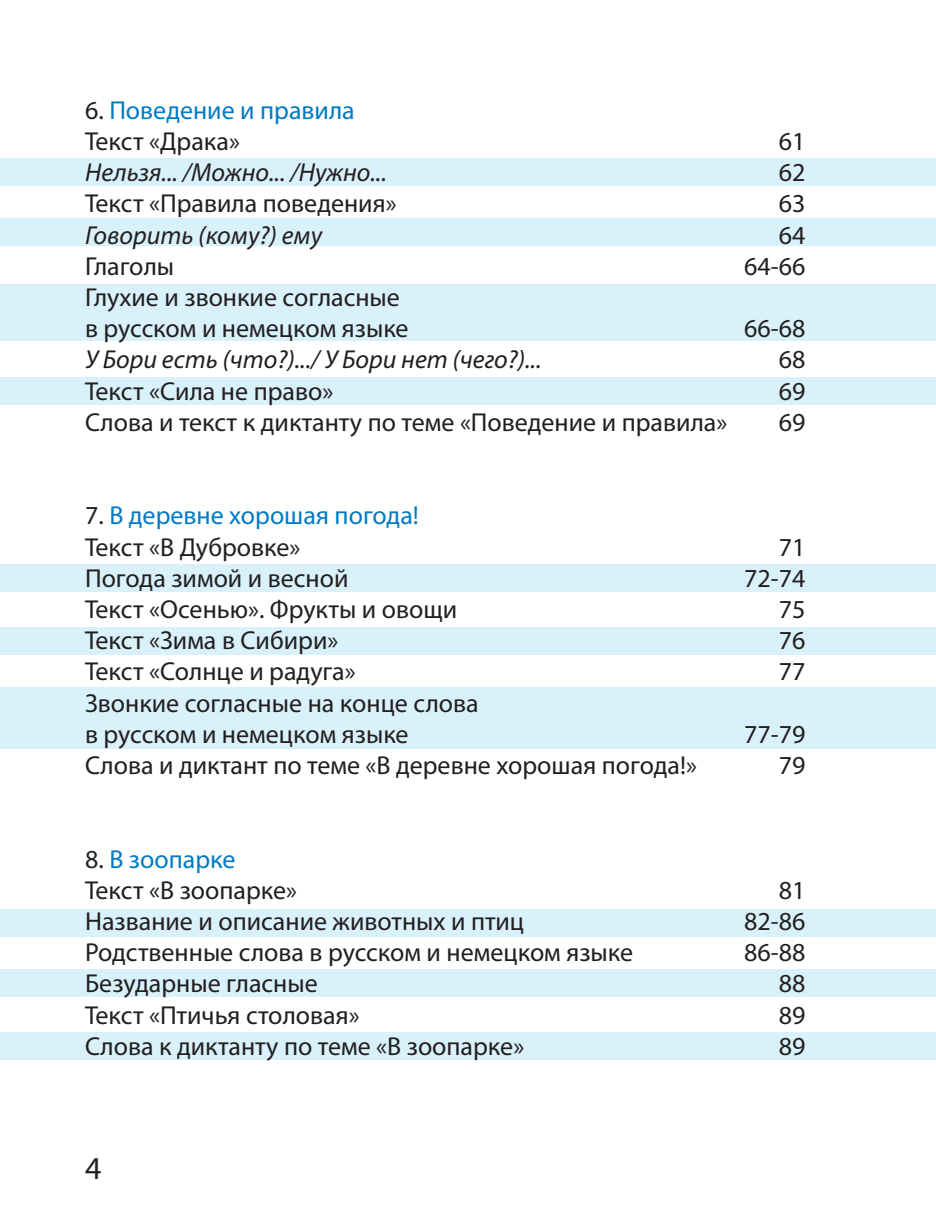
<style>
.page{position:relative;width:936px;height:1219px;background:#fff}
.page>*{position:absolute;margin:0;border:0;box-sizing:border-box;transform-origin:0 0}
.t1{font:32px "Myriad Pro";color:#231f20}
.t2{font:26px/31.2px "Myriad Pro";color:#231f20}
.t3{font:italic 26px "Myriad Pro";color:#231f20}
.t4{font:26px "Myriad Pro";color:#007bc3}
.s1{color:#231f20}
</style>
<div class="page">
<div style="left:0;top:158px;width:935px;height:28px;background:#d9f1fb"></div>
<div style="left:0;top:218px;width:935px;height:28px;background:#d9f1fb"></div>
<div style="left:0;top:377px;width:935px;height:28px;background:#d9f1fb"></div>
<div style="left:0;top:564px;width:935px;height:28px;background:#d9f1fb"></div>
<div style="left:0;top:687px;width:935px;height:61px;background:#d9f1fb"></div>
<div style="left:0;top:909px;width:935px;height:28px;background:#d9f1fb"></div>
<div style="left:0;top:969px;width:935px;height:28px;background:#d9f1fb"></div>
<div style="left:0;top:1032px;width:935px;height:28px;background:#d9f1fb"></div>
<div style="left:0;top:627px;width:935px;height:28px;background:#d9f1fb"></div>
<div style="left:0;top:284px;width:935px;height:56px;background:#d9f1fb"></div>
<p class="t4" style="left:85px;top:94px;width:271px"><span class="s1">6.</span> Поведение и правила</p>
<p class="t2" style="left:85px;top:125px;width:156px">Текст «Драка»</p>
<p class="t2" style="left:778px;top:125px;width:28px">61</p>
<p class="t3" style="left:85px;top:156px;width:303px">Нельзя... /Можно... /Нужно...</p>
<p class="t2" style="left:778px;top:156px;width:28px">62</p>
<p class="t2" style="left:85px;top:188px;width:313px">Текст «Правила поведения»</p>
<p class="t2" style="left:778px;top:188px;width:28px">63</p>
<p class="t3" style="left:85px;top:219px;width:238px">Говорить (кому?) ему</p>
<p class="t2" style="left:778px;top:219px;width:28px">64</p>
<p class="t2" style="left:85px;top:250px;width:91px">Глаголы</p>
<p class="t2" style="left:744px;top:250px;width:63px">64-66</p>
<p class="t2" style="left:85px;top:281px;width:325px">Глухие и звонкие согласные в русском и немецком языке</p>
<p class="t2" style="left:744px;top:312px;width:63px">66-68</p>
<p class="t3" style="left:85px;top:344px;width:458px">У Бори есть (что?).../ У Бори нет (чего?)...</p>
<p class="t2" style="left:778px;top:344px;width:28px">68</p>
<p class="t2" style="left:85px;top:375px;width:250px">Текст «Сила не право»</p>
<p class="t2" style="left:778px;top:375px;width:28px">69</p>
<p class="t2" style="left:85px;top:406px;width:643px">Слова и текст к диктанту по теме «Поведение и правила»</p>
<p class="t2" style="left:778px;top:406px;width:28px">69</p>
<p class="t4" style="left:85px;top:500px;width:335px"><span class="s1">7.</span> В деревне хорошая погода!</p>
<p class="t2" style="left:85px;top:531px;width:217px">Текст «В Дубровке»</p>
<p class="t2" style="left:778px;top:531px;width:28px">71</p>
<p class="t2" style="left:85px;top:562px;width:265px">Погода зимой и весной</p>
<p class="t2" style="left:744px;top:562px;width:63px">72-74</p>
<p class="t2" style="left:85px;top:593px;width:373px">Текст «Осенью». Фрукты и овощи</p>
<p class="t2" style="left:778px;top:593px;width:28px">75</p>
<p class="t2" style="left:85px;top:624px;width:255px">Текст «Зима в Сибири»</p>
<p class="t2" style="left:778px;top:624px;width:28px">76</p>
<p class="t2" style="left:85px;top:656px;width:272px">Текст «Солнце и радуга»</p>
<p class="t2" style="left:778px;top:656px;width:28px">77</p>
<p class="t2" style="left:85px;top:687px;width:395px">Звонкие согласные на конце слова в русском и немецком языке</p>
<p class="t2" style="left:744px;top:718px;width:63px">77-79</p>
<p class="t2" style="left:85px;top:749px;width:613px">Слова и диктант по теме «В деревне хорошая погода!»</p>
<p class="t2" style="left:778px;top:749px;width:28px">79</p>
<p class="t4" style="left:85px;top:843px;width:152px"><span class="s1">8.</span> В зоопарке</p>
<p class="t2" style="left:85px;top:874px;width:213px">Текст «В зоопарке»</p>
<p class="t2" style="left:778px;top:874px;width:28px">81</p>
<p class="t2" style="left:85px;top:905px;width:440px">Название и описание животных и птиц</p>
<p class="t2" style="left:744px;top:905px;width:63px">82-86</p>
<p class="t2" style="left:85px;top:936px;width:549px">Родственные слова в русском и немецком языке</p>
<p class="t2" style="left:744px;top:936px;width:63px">86-88</p>
<p class="t2" style="left:85px;top:968px;width:234px">Безударные гласные</p>
<p class="t2" style="left:778px;top:968px;width:28px">88</p>
<p class="t2" style="left:85px;top:999px;width:276px">Текст «Птичья столовая»</p>
<p class="t2" style="left:778px;top:999px;width:28px">89</p>
<p class="t2" style="left:85px;top:1030px;width:440px">Слова к диктанту по теме «В зоопарке»</p>
<p class="t2" style="left:778px;top:1030px;width:28px">89</p>
<p class="t1" style="left:85px;top:1148px;width:18px">4</p>
</div>
